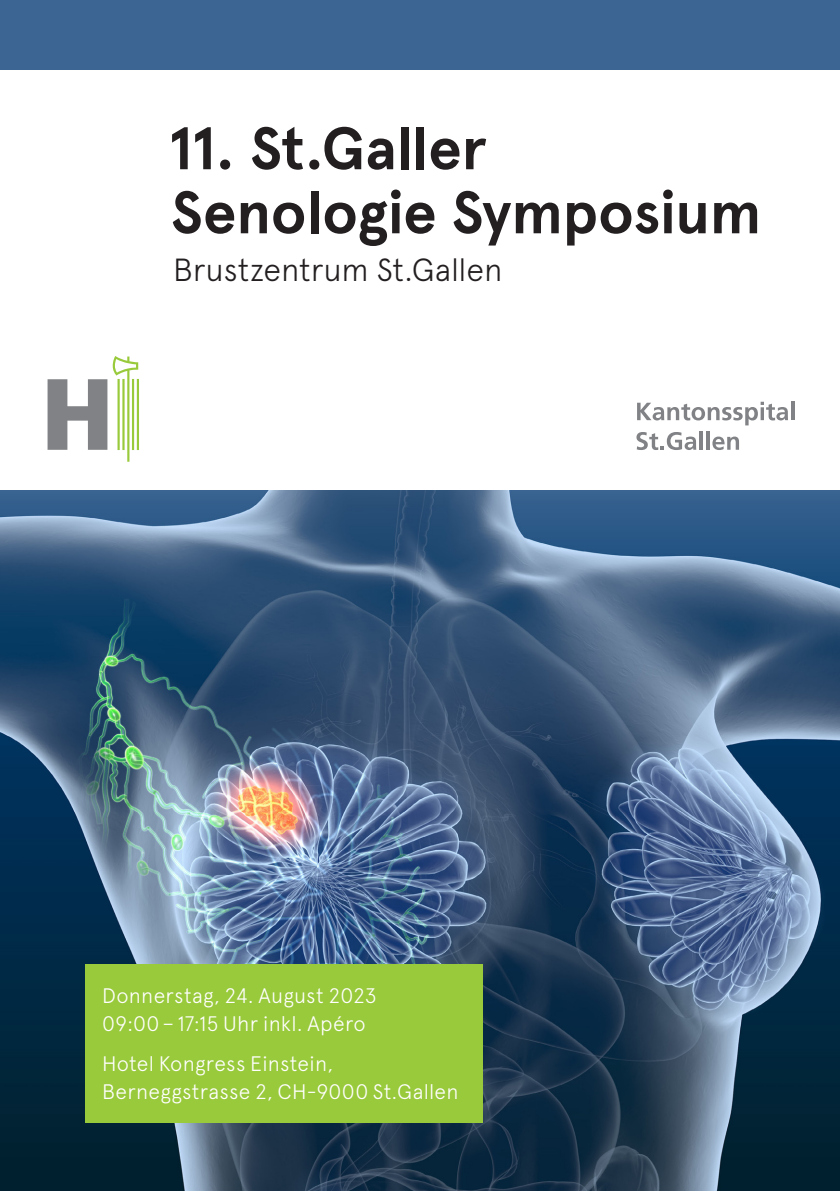
<style>
.page{position:relative;width:840px;height:1191px;background:#fff}
.page>*{position:absolute;margin:0;border:0;box-sizing:border-box;transform-origin:0 0}
.t1{font:700 60px/64px "Apercu";letter-spacing:-.01em;color:#231f20}
.t2{font:300 32px "Apercu";letter-spacing:-.005em;color:#231f20}
.t3{font:300 21px/28px "Apercu";letter-spacing:.01em;color:#fff}
</style>
<div class="page">
<img style="left:0;top:490px;width:839px;height:701px">
<div style="left:0;top:0;width:839px;height:96px;background:#3c6593"></div>
<div style="left:0;top:70px;width:839px;height:420px;background:#fff"></div>
<svg style="left:48px;top:356px;width:91px;height:106px"></svg>
<svg style="left:637px;top:402px;width:150px;height:23px"></svg>
<svg style="left:791px;top:401px;width:3px;height:19px"></svg>
<svg style="left:636px;top:432px;width:59px;height:18px"></svg>
<hr style="left:699px;top:431px;width:3px;height:19px;background:#808285">
<hr style="left:706px;top:431px;width:3px;height:19px;background:#808285">
<svg style="left:712px;top:436px;width:26px;height:14px"></svg>
<div style="left:85px;top:964px;width:397px;height:159px;background:#99ca3b"></div>
<h1 class="t1" style="left:168px;top:117px;width:594px">11. St.Galler<br>Senologie Symposium</h1>
<h2 class="t2" style="left:173px;top:251px;width:331px">Brustzentrum St.Gallen</h2>
<p class="t3" style="left:102px;top:981px;width:276px">Donnerstag, 24. August 2023<br>09:00– 17:15 Uhr inkl. Apéro</p>
<p class="t3" style="left:102px;top:1049px;width:358px">Hotel Kongress Einstein,<br>Berneggstrasse 2, CH-9000 St.Gallen</p>
</div>
